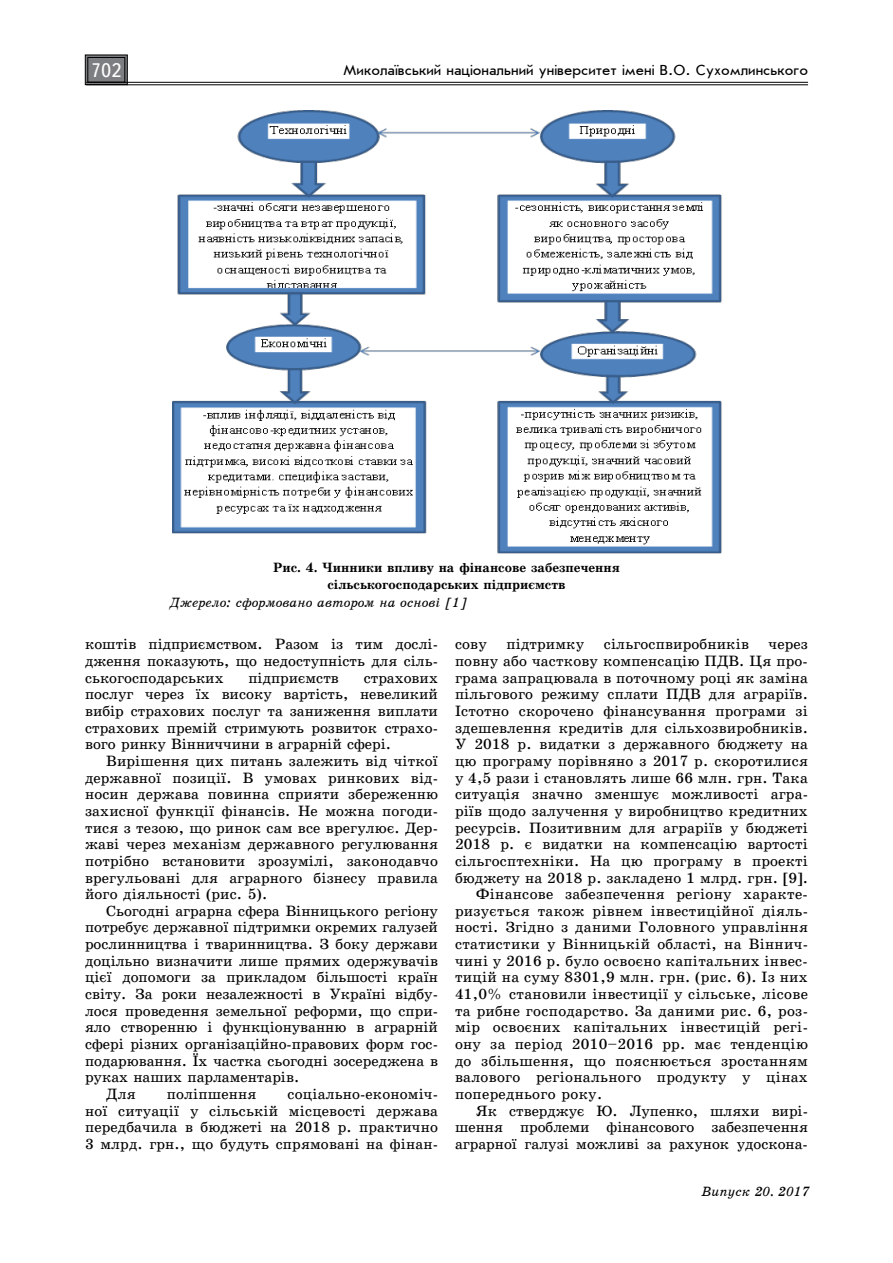
<style>
.page{position:relative;width:893px;height:1263px;background:#fff}
.page>*{position:absolute;margin:0;border:0;box-sizing:border-box;transform-origin:0 0}
.t1{font:19.5px "Ukrainian Text";color:#fff}
.t2{font:15px/16.6px "Ukrainian School";letter-spacing:.01em;color:#000;text-align:justify}
.t3{font:15px "Ukrainian Journal Sans";color:#000}
.t4{font:700 13.5px/16.6px "Ukrainian School";color:#000;text-align:center}
.t5{font:italic 13.5px "Ukrainian School";color:#000}
</style>
<div class="page">
<svg style="left:85px;top:54px;width:43px;height:31px"></svg>
<div style="left:88px;top:57px;width:37px;height:25px;border:1px solid #000"></div>
<hr style="left:86px;top:82px;width:722px;height:1px;background:#000">
<hr style="left:86px;top:85px;width:722px;height:1px;background:#000">
<img style="left:172px;top:110px;width:550px;height:443px">
<h1 class="t1" style="left:91px;top:60px;width:32px">702</h1>
<p class="t3" style="left:343px;top:63px;width:466px">Миколаївський національний університет імені В.О. Сухомлинського</p>
<p class="t4" style="left:273px;top:559px;width:348px">Рис. 4. Чинники впливу на фінансове забезпечення сільськогосподарських підприємств</p>
<p class="t5" style="left:170px;top:594px;width:299px">Джерело: сформовано автором на основі [1]</p>
<p class="t2" style="left:455px;top:636px;width:33px">сову</p>
<p class="t2" style="left:506px;top:636px;width:79px">підтримку</p>
<p class="t2" style="left:604px;top:636px;width:147px">сільгоспвиробників</p>
<p class="t2" style="left:769px;top:636px;width:41px">через</p>
<p class="t2" style="left:455px;top:653px;width:354px">повну або часткову компенсацію ПДВ. Ця про-</p>
<p class="t2" style="left:455px;top:669px;width:354px">грама запрацювала в поточному році як заміна</p>
<p class="t2" style="left:455px;top:686px;width:354px">пільгового режиму сплати ПДВ для аграріїв.</p>
<p class="t2" style="left:455px;top:703px;width:354px">Істотно скорочено фінансування програми зі</p>
<p class="t2" style="left:455px;top:719px;width:354px">здешевлення кредитів для сільхозвиробників.</p>
<p class="t2" style="left:455px;top:736px;width:354px">У 2018 р. видатки з державного бюджету на</p>
<p class="t2" style="left:455px;top:753px;width:354px">цю програму порівняно з 2017 р. скоротилися</p>
<p class="t2" style="left:455px;top:769px;width:354px">у 4,5 рази і становлять лише 66 млн. грн. Така</p>
<p class="t2" style="left:455px;top:786px;width:354px">ситуація значно зменшує можливості агра-</p>
<p class="t2" style="left:455px;top:802px;width:354px">ріїв щодо залучення у виробництво кредитних</p>
<p class="t2" style="left:455px;top:819px;width:354px">ресурсів. Позитивним для аграріїв у бюджеті</p>
<p class="t2" style="left:455px;top:836px;width:354px">2018 р. є видатки на компенсацію вартості</p>
<p class="t2" style="left:455px;top:852px;width:354px">сільгосптехніки. На цю програму в проекті</p>
<p class="t2" style="left:455px;top:869px;width:354px">бюджету на 2018 р. закладено 1 млрд. грн. [9].</p>
<p class="t2" style="left:476px;top:886px;width:333px">Фінансове забезпечення регіону характе-</p>
<p class="t2" style="left:455px;top:902px;width:354px">ризується також рівнем інвестиційної діяль-</p>
<p class="t2" style="left:455px;top:919px;width:354px">ності. Згідно з даними Головного управління</p>
<p class="t2" style="left:455px;top:936px;width:354px">статистики у Вінницькій області, на Віннич-</p>
<p class="t2" style="left:455px;top:952px;width:354px">чині у 2016 р. було освоєно капітальних інвес-</p>
<p class="t2" style="left:455px;top:969px;width:354px">тицій на суму 8301,9 млн. грн. (рис. 6). Із них</p>
<p class="t2" style="left:455px;top:986px;width:354px">41,0% становили інвестиції у сільське, лісове</p>
<p class="t2" style="left:455px;top:1002px;width:354px">та рибне господарство. За даними рис. 6, роз-</p>
<p class="t2" style="left:455px;top:1019px;width:354px">мір освоєних капітальних інвестицій регі-</p>
<p class="t2" style="left:455px;top:1036px;width:354px">ону за період 2010–2016 рр. має тенденцію</p>
<p class="t2" style="left:455px;top:1052px;width:354px">до збільшення, що пояснюється зростанням</p>
<p class="t2" style="left:455px;top:1069px;width:354px">валового регіонального продукту у цінах</p>
<p class="t2" style="left:455px;top:1086px;width:149px">попереднього року.</p>
<p class="t2" style="left:476px;top:1102px;width:333px">Як стверджує Ю. Лупенко, шляхи вирі-</p>
<p class="t2" style="left:455px;top:1119px;width:354px">шення проблеми фінансового забезпечення</p>
<p class="t2" style="left:455px;top:1135px;width:354px">аграрної галузі можливі за рахунок удоскона-</p>
<p class="t2" style="left:85px;top:636px;width:354px">коштів підприємством. Разом із тим дослі&shy;дження показують, що недоступність для сіль&shy;ськогосподарських</p>
<p class="t2" style="left:248px;top:669px;width:92px">підприємств</p>
<p class="t2" style="left:85px;top:669px;width:354px;text-indent:279px">страхових послуг через їх високу вартість, невеликий вибір страхових послуг та заниження виплати страхових премій стримують розвиток страхо&shy;вого ринку Вінниччини в аграрній сфері.</p>
<p class="t2" style="left:85px;top:753px;width:354px;text-indent:21px">Вирішення цих питань залежить від чіткої державної позиції. В умовах ринкових від&shy;носин держава повинна сприяти збереженню захисної функції фінансів. Не можна погоди&shy;тися з тезою, що ринок сам все врегулює. Дер&shy;жаві через механізм державного регулювання потрібно встановити зрозумілі, законодавчо врегульовані для аграрного бізнесу правила його діяльності (рис. 5).</p>
<p class="t2" style="left:106px;top:902px;width:333px">Сьогодні аграрна сфера Вінницького регіону</p>
<p class="t2" style="left:85px;top:919px;width:354px">потребує державної підтримки окремих галузей</p>
<p class="t2" style="left:85px;top:936px;width:354px">рослинництва і тваринництва. З боку держави</p>
<p class="t2" style="left:85px;top:952px;width:354px">доцільно визначити лише прямих одержувачів</p>
<p class="t2" style="left:85px;top:969px;width:354px">цієї допомоги за прикладом більшості країн</p>
<p class="t2" style="left:85px;top:986px;width:354px">світу. За роки незалежності в Україні відбу-</p>
<p class="t2" style="left:85px;top:1002px;width:354px">лося проведення земельної реформи, що спри-</p>
<p class="t2" style="left:85px;top:1019px;width:354px">яло створенню і функціонуванню в аграрній</p>
<p class="t2" style="left:85px;top:1036px;width:354px">сфері різних організаційно-правових форм гос-</p>
<p class="t2" style="left:85px;top:1052px;width:354px">подарювання. Їх частка сьогодні зосереджена в</p>
<p class="t2" style="left:85px;top:1069px;width:216px">руках наших парламентарів.</p>
<p class="t2" style="left:106px;top:1086px;width:31px">Для</p>
<p class="t2" style="left:167px;top:1086px;width:91px">поліпшення</p>
<p class="t2" style="left:85px;top:1086px;width:354px;text-indent:203px">соціально-економіч&shy;ної ситуації у сільській місцевості держава передбачила в бюджеті на 2018 р. практично 3 млрд. грн., що будуть спрямовані на фінан-</p>
<p class="t5" style="left:701px;top:1183px;width:110px">Випуск 20. 2017</p>
</div>
